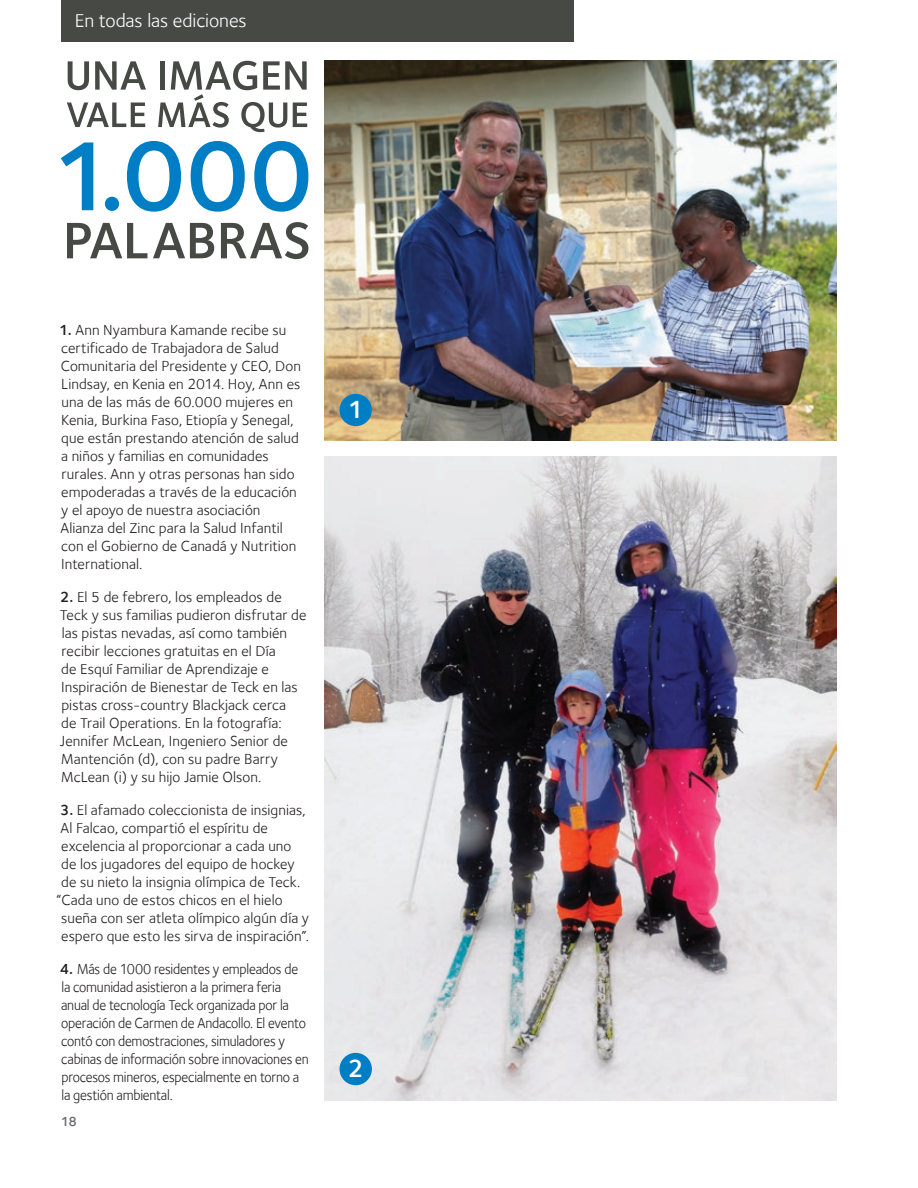
<style>
.page{position:relative;width:918px;height:1188px;background:#fff}
.page>*{position:absolute;margin:0;border:0;box-sizing:border-box;transform-origin:0 0}
.t1{font:600 25.5px "Foundry Sterling";color:#fff}
.t2{font:19.5px "Foundry Sterling";letter-spacing:-.005em;color:#fff}
.t3{font:15px/18px "Foundry Sterling";letter-spacing:.005em;color:#231f20}
.t4{font:15px/18px "Foundry Sterling";letter-spacing:-.015em;color:#231f20;scale:.92 1}
.t5{font:600 13.5px "Foundry Sterling";color:#6c6d70}
.s1{font-weight:600}
</style>
<div class="page">
<div style="left:61px;top:0;width:512px;height:42px;background:#464944"></div>
<svg style="left:61px;top:142px;width:32px;height:68px"></svg>
<svg style="left:105px;top:197px;width:14px;height:14px"></svg>
<svg style="left:127px;top:141px;width:54px;height:71px"></svg>
<svg style="left:191px;top:141px;width:54px;height:71px"></svg>
<svg style="left:254px;top:141px;width:54px;height:71px"></svg>
<svg style="left:68px;top:61px;width:21px;height:29px"></svg>
<svg style="left:95px;top:61px;width:51px;height:29px"></svg>
<svg style="left:67px;top:103px;width:78px;height:24px"></svg>
<svg style="left:158px;top:61px;width:149px;height:71px"></svg>
<svg style="left:67px;top:223px;width:80px;height:35px"></svg>
<svg style="left:153px;top:223px;width:61px;height:35px"></svg>
<svg style="left:221px;top:222px;width:87px;height:37px"></svg>
<img style="left:325px;top:61px;width:512px;height:380px">
<img style="left:325px;top:456px;width:512px;height:644px">
<div style="left:340px;top:394px;width:32px;height:32px;background:#007ec5;border-radius:50%"></div>
<div style="left:340px;top:1053px;width:32px;height:32px;background:#007ec5;border-radius:50%"></div>
<h2 class="t2" style="left:75px;top:9px;width:173px">En todas las ediciones</h2>
<p class="t3" style="left:59px;top:321px;width:243px"><span class="s1">1.</span> Ann Nyambura Kamande recibe su certificado de Trabajadora de Salud Comunitaria del Presidente y CEO, Don Lindsay, en Kenia en 2014. Hoy, Ann es una de las más de 60.000 mujeres en Kenia, Burkina Faso, Etiopía y Senegal, que están prestando atención de salud a niños y familias en comunidades rurales. Ann y otras personas han sido empoderadas a través de la educación y el apoyo de nuestra asociación Alianza del Zinc para la Salud Infantil con el Gobierno de Canadá y Nutrition International.</p>
<p class="t3" style="left:60px;top:588px;width:248px"><span class="s1">2.</span> El 5 de febrero, los empleados de Teck y sus familias pudieron disfrutar de las pistas nevadas, así como también recibir lecciones gratuitas en el Día<br>de Esquí Familiar de Aprendizaje e Inspiración de Bienestar de Teck en las pistas cross-country Blackjack cerca<br>de Trail Operations. En la fotografía:<br>Jennifer McLean, Ingeniero Senior de Mantención (d), con su padre Barry McLean (i) y su hijo Jamie Olson.</p>
<p class="t3" style="left:60px;top:801px;width:247px"><span class="s1">3.</span> El afamado coleccionista de insignias,</p>
<p class="t3" style="left:60px;top:819px;width:209px">Al Falcao, compartió el espíritu de</p>
<p class="t3" style="left:61px;top:837px;width:232px">excelencia al proporcionar a cada uno</p>
<p class="t3" style="left:61px;top:855px;width:235px">de los jugadores del equipo de hockey</p>
<p class="t3" style="left:61px;top:873px;width:241px">de su nieto la insignia olímpica de Teck.</p>
<p class="t3" style="left:57px;top:891px;width:228px">“Cada uno de estos chicos en el hielo</p>
<p class="t3" style="left:61px;top:909px;width:249px">sueña con ser atleta olímpico algún día y</p>
<p class="t3" style="left:61px;top:927px;width:249px">espero que esto les sirva de inspiración”.</p>
<p class="t4" style="left:60px;top:960px;width:272px"><span class="s1">4.</span> Más de 1000 residentes y empleados de la comunidad asistieron a la primera feria anual de tecnología Teck organizada por la operación de Carmen de Andacollo. El evento contó con demostraciones, simuladores y cabinas de información sobre innovaciones en procesos mineros, especialmente en torno a la gestión ambiental.</p>
<p class="t5" style="left:61px;top:1113px;width:18px">18</p>
<h1 class="t1" style="left:348px;top:395px;width:17px">1</h1>
<h1 class="t1" style="left:348px;top:1054px;width:17px">2</h1>
</div>
